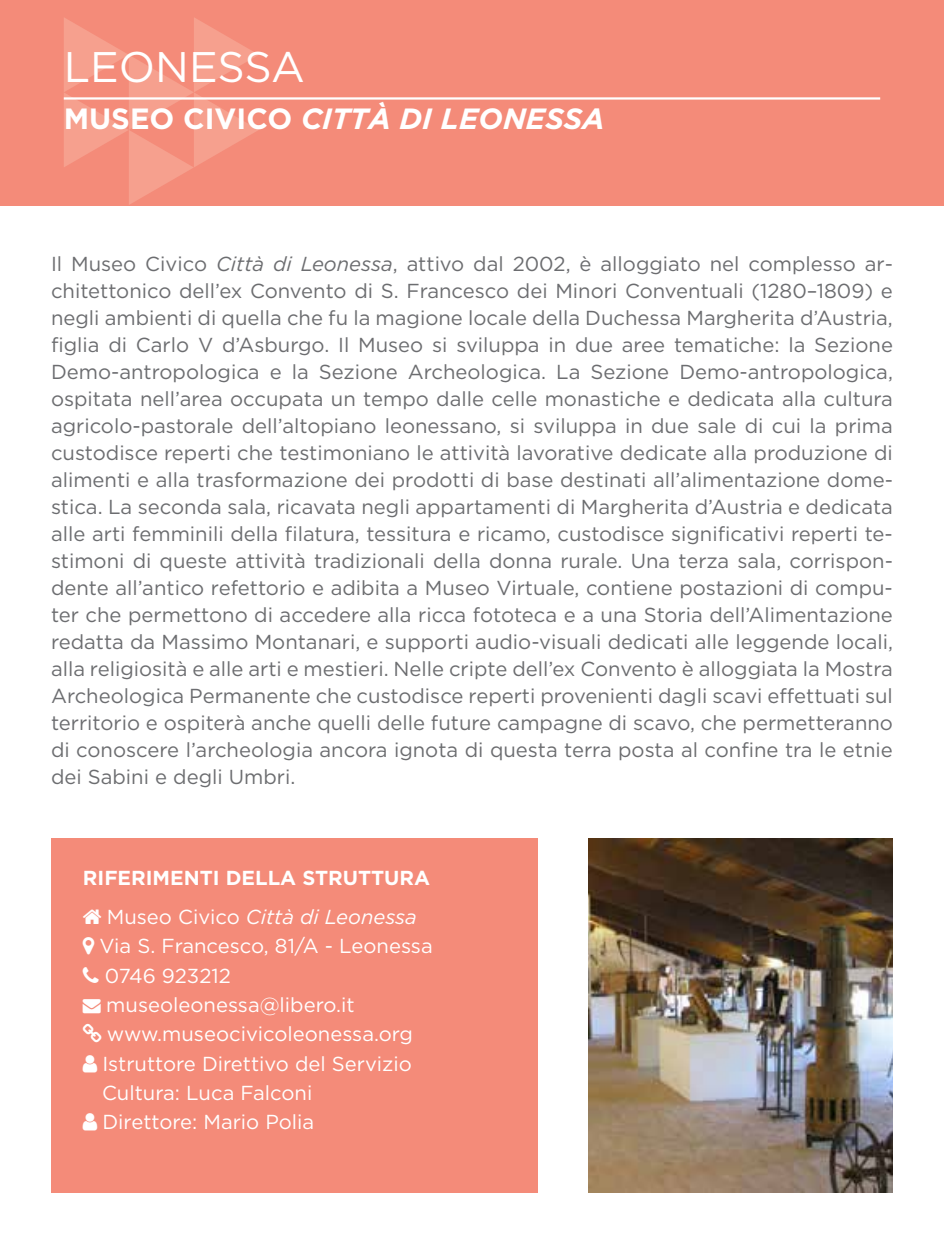
<style>
.page{position:relative;width:944px;height:1244px;background:#fff}
.page>*{position:absolute;margin:0;border:0;box-sizing:border-box;transform-origin:0 0}
.t1{font:42.75px "Gotham";color:#fff}
.t2{font:italic 700 29.25px "Gotham";color:#fff}
.t3{font:20.25px/27px "Gotham";color:#6c6d70;text-align:justify}
.t4{font:20.25px/29.2px "Gotham";color:#fff}
.t5{font:700 20.25px/38.9px "Gotham";color:#fff}
.s1{font-style:normal}
.s2{font-style:italic}
.s3{font-weight:400}
.s4{font-weight:400;font-style:italic}
</style>
<div class="page">
<img style="left:588px;top:839px;width:305px;height:354px">
<div style="left:51px;top:839px;width:486px;height:354px;background:#f48b79"></div>
<div style="left:0;top:0;width:944px;height:205px;background:#f48b79"></div>
<svg style="left:64px;top:18px;width:194px;height:187px"></svg>
<hr style="left:64px;top:97px;width:816px;height:3px;background:#fff">
<h1 class="t1" style="left:64px;top:43px;width:243px">leonessa</h1>
<h2 class="t2" style="left:64px;top:102px;width:542px"><span class="s1">M USEO CIVICO</span> CITTÀ DI LEONESSA</h2>
<p class="t3" style="left:51px;top:250px;width:843px">I l M useo Civico <span class="s2">Città di Leonessa</span>, attivo dal 2002, è alloggiato nel complesso ar&shy;chitettonico dell’ex Convento di S. Francesco dei M inori Conventuali (1280–1809) e negli ambienti di quella che fu la magione locale della Duchessa Margherita d’Austria, figlia di Carlo V d’Asburgo. I l M useo si sviluppa in due aree tematiche: la Sezione Demo-antropologica e la Sezione Archeologica. La Sezione Demo-antropologica, ospitata nell’area occupata un tempo dalle celle monastiche e dedicata alla cultura agricolo-pastorale dell’altopiano leonessano, si sviluppa in due sale di cui la prima custodisce reperti che testimoniano le attività lavorative dedicate alla produzione di alimenti e alla trasformazione dei prodotti di base destinati all’alimentazione dome&shy;stica. La seconda sala, ricavata negli appartamenti di Margherita d’Austria e dedicata alle arti femminili della filatura, tessitura e ricamo, custodisce significativi reperti te&shy;stimoni di queste attività tradizionali della donna rurale. U na terza sala, corrispon&shy;dente all’antico refettorio e adibita a M useo Virtuale, contiene postazioni di compu&shy;ter che permettono di accedere alla ricca fototeca e a una Storia dell’Alimentazione redatta da Massimo Montanari, e supporti audio-visuali dedicati alle leggende locali, alla religiosità e alle arti e mestieri. Nelle cripte dell’ex Convento è alloggiata la Mostra Archeologica Permanente che custodisce reperti provenienti dagli scavi effettuati sul territorio e ospiterà anche quelli delle future campagne di scavo, che permetteranno di conoscere l’archeologia ancora ignota di questa terra posta al confine tra le etnie dei Sabini e degli Umbri.</p>
<p class="t5" style="left:107px;top:858px;width:312px;text-indent:93px">TI DELLA STRUTTURA<br><span class="s3">M useo Civico</span> <span class="s4">Città di Leonessa</span></p>
<p class="t4" style="left:100px;top:931px;width:335px">Via S. Francesco, 81/A - Leonessa<br>0746 923212</p>
<p class="t4" style="left:102px;top:990px;width:312px;text-indent:-19px">→ museoleonessa@libero.it www.museocivicoleonessa.org<br>Istruttore D irettivo del Servizio<br>Cultura: Luca Falconi<br>Direttore: Mario Polia</p>
<p class="t5" style="left:83px;top:858px;width:49px">RIFERIMEN</p>
</div>
